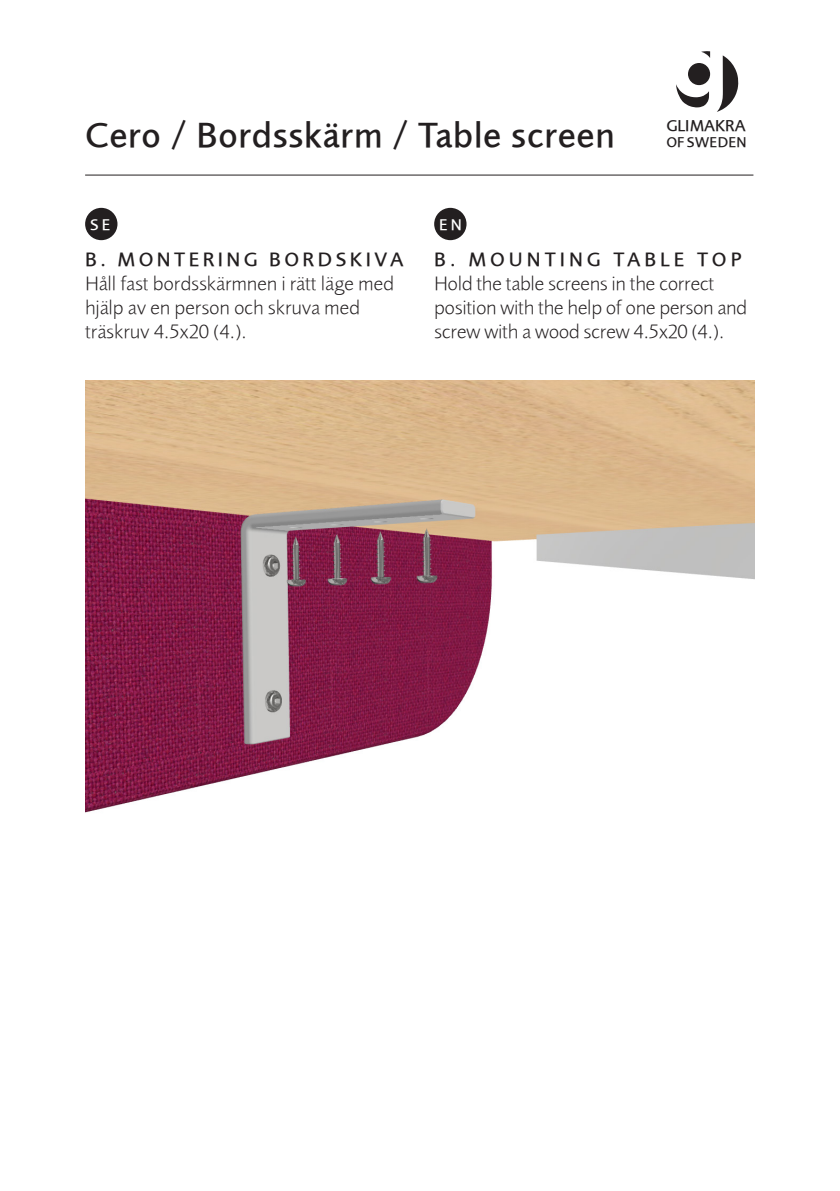
<style>
.page{position:relative;width:840px;height:1191px;background:#fff}
.page>*{position:absolute;margin:0;border:0;box-sizing:border-box;transform-origin:0 0}
.t1{font:500 36px "Foundry Sans";letter-spacing:.02em;color:#231f20}
.t2{font:300 20px/24px "Foundry Sans";letter-spacing:-.01em;color:#231f20}
.t3{font:500 20px "Foundry Sans";letter-spacing:.17em;color:#231f20}
.t4{font:500 20px "Foundry Sans";letter-spacing:.2em;color:#231f20}
.t5{font:500 16.2px "Foundry Sans";color:#231f20}
.t6{font:500 16px "Foundry Sans";color:#fff}
.t7{font:500 14.6px "Foundry Sans";letter-spacing:.02em;color:#231f20}
</style>
<div class="page">
<div style="left:85px;top:208px;width:32px;height:32px;background:#231f20;border-radius:50%"></div>
<div style="left:434px;top:208px;width:32px;height:32px;background:#231f20;border-radius:50%"></div>
<img style="left:85px;top:380px;width:669px;height:433px">
<hr style="left:85px;top:175px;width:668px;height:1px;background:#231f20">
<svg style="left:676px;top:51px;width:33px;height:57px"></svg>
<svg style="left:717px;top:55px;width:21px;height:57px"></svg>
<h1 class="t1" style="left:85px;top:114px;width:531px">Cero / Bordsskärm / Table screen</h1>
<p class="t5" style="left:666px;top:116px;width:81px">GLIMAKRA</p>
<p class="t7" style="left:666px;top:134px;width:82px">OF SWEDEN</p>
<p class="t6" style="left:90px;top:215px;width:22px">SE</p>
<p class="t6" style="left:439px;top:215px;width:24px">EN</p>
<p class="t4" style="left:434px;top:248px;width:309px">B. MOUNTING TABLE TOP</p>
<p class="t2" style="left:434px;top:272px;width:314px">Hold the table screens in the correct position with the help of one person and screw with a wood screw 4.5x20 (4.).</p>
<p class="t3" style="left:85px;top:248px;width:320px">B. MONTERING BORDSKIVA</p>
<p class="t2" style="left:85px;top:272px;width:310px">Håll fast bordsskärmnen i rätt läge med hjälp av en person och skruva med träskruv 4.5x20 (4.).</p>
</div>
